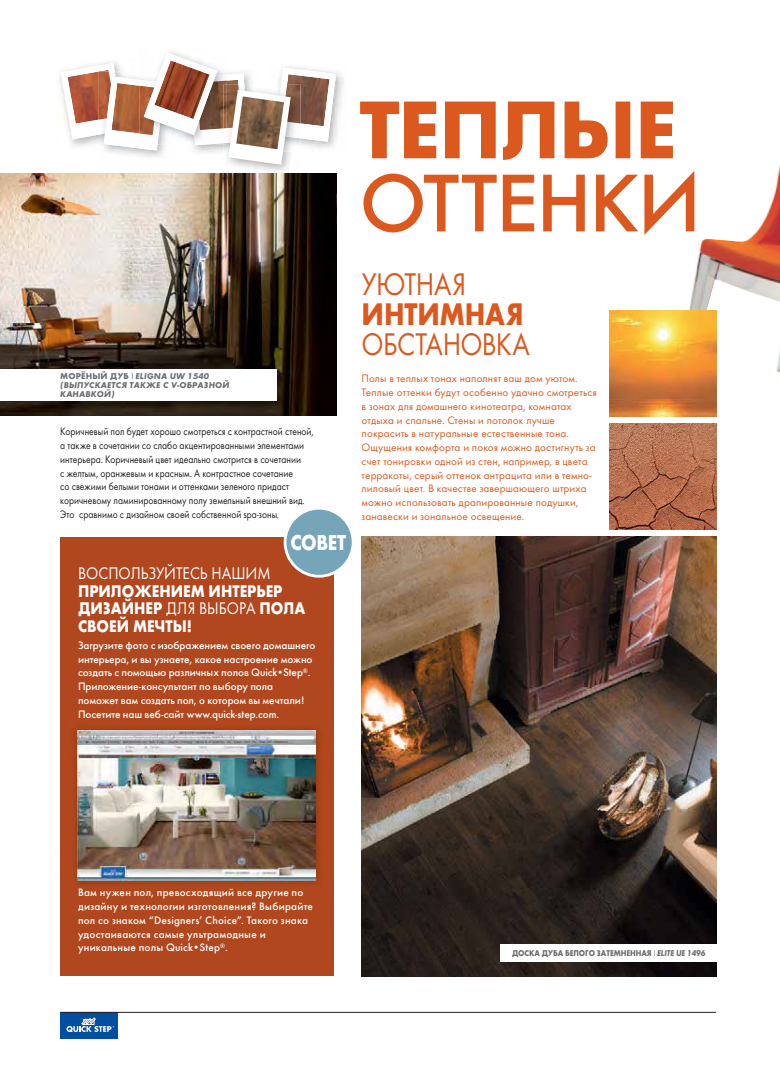
<style>
.page{position:relative;width:780px;height:1088px;background:#fff}
.page>*{position:absolute;margin:0;border:0;box-sizing:border-box;transform-origin:0 0}
.t1{font:500 85px "Futura";letter-spacing:-.02em;color:#db581f}
.t2{font:700 85px "Futura";letter-spacing:-.02em;color:#db581f}
.t3{font:32.5px "Futura Boo";letter-spacing:-.015em;color:#db581f;scale:.86 1}
.t4{font:700 32.5px "Futura";letter-spacing:-.005em;color:#db581f;scale:.86 1}
.t5{font:700 22.5px "Futura";letter-spacing:-.02em;color:#fff;scale:.85 1}
.t6{font:700 17.5px/17.5px "Futura";color:#fff;scale:.88 1}
.t7{font:17.5px "Futura Boo";color:#fff;scale:.88 1}
.t8{font:11.25px/13.8px "Futura Boo";letter-spacing:.01em;color:#db581f}
.t9{font:11.25px/13.8px "Futura Boo";color:#231f20;scale:.86 1}
.t10{font:500 11.25px/13.8px "Futura";color:#fff}
.t11{font:500 11.25px/13.8px "Futura";letter-spacing:.02em;color:#fff}
.t12{font:italic 700 8.75px/8.8px "Futura";letter-spacing:.02em;color:#6d6e71}
.t13{font:700 8.75px "Futura";letter-spacing:-.01em;color:#6d6e71;scale:.89 1}
.s1{font-style:normal}
.s2{font-family:"Futura Boo";font-weight:400;font-style:normal}
.s3{font-family:"Futura Boo";font-weight:400}
.s4{font-style:italic}
</style>
<div class="page">
<img style="left:672px;top:171px;width:107px;height:265px">
<div style="left:60px;top:1012px;width:58px;height:26px;background:#004fa3"></div>
<svg style="left:66px;top:1018px;width:48px;height:14px"></svg>
<hr style="left:60px;top:1012px;width:656px;height:1px;background:#231f20">
<img style="left:336px;top:73px;width:7px;height:63px">
<img style="left:223px;top:165px;width:77px;height:9px">
<svg style="left:61px;top:53px;width:275px;height:112px"></svg>
<img style="left:154px;top:60px;width:56px;height:59px">
<img style="left:361px;top:537px;width:355px;height:439px">
<img style="left:609px;top:423px;width:107px;height:107px">
<img style="left:609px;top:310px;width:107px;height:106px">
<div style="left:500px;top:944px;width:216px;height:18px;background:#fff"></div>
<img style="left:0;top:174px;width:337px;height:241px">
<div style="left:0;top:369px;width:276px;height:32px;background:#fff"></div>
<div style="left:60px;top:537px;width:273px;height:438px;background:#b0471e"></div>
<div style="left:285px;top:508px;width:68px;height:68px;background:#76a4b8;border-radius:50%"></div>
<div style="left:283px;top:507px;width:71px;height:71px;border:3px solid #fff;border-radius:50%"></div>
<img style="left:75px;top:728px;width:246px;height:156px">
<img style="left:78px;top:730px;width:237px;height:151px">
<h1 class="t2" style="left:359px;top:95px;width:318px">ТЕПЛЫЕ</h1>
<h1 class="t1" style="left:359px;top:168px;width:343px">ОТТЕНКИ</h1>
<p class="t12" style="left:60px;top:373px;width:171px"><span class="s1">МОРЁНЫЙ ДУБ</span> <span class="s2">I</span> ELIGNA UW 1540 (ВЫПУСКАЕТСЯ ТАКЖЕ С V-ОБРАЗНОЙ<br>КАНАВКОЙ)</p>
<p class="t9" style="left:60px;top:426px;width:296px">Коричневый пол будет хорошо смотреться с контрастной стеной, а также в сочетании со слабо акцентированными элементами интерьера. Коричневый цвет идеально смотрится в сочетании<br>с желтым, оранжевым и красным. А контрастное сочетание<br>со свежими белыми тонами и оттенками зеленого придаст коричневому ламинированному полу земельный внешний вид.<br>Это сравнимо с дизайном своей собственной spa-зоны.</p>
<h3 class="t5" style="left:290px;top:533px;width:67px">СОВЕТ</h3>
<h3 class="t7" style="left:78px;top:566px;width:220px">ВОСПОЛЬЗУЙТЕСЬ НАШИМ</h3>
<h3 class="t6" style="left:78px;top:583px;width:260px">ПРИЛОЖЕНИЕМ ИНТЕРЬЕР<br>ДИЗАЙНЕР <span class="s3">ДЛЯ ВЫБОРА</span> ПОЛА<br>СВОЕЙ МЕЧТЫ!</h3>
<p class="t10" style="left:78px;top:639px;width:239px">Загрузите фото с изображением своего домашнего интерьера, и вы узнаете, какое настроение можно создать с помощью различных полов Quick•Step<sup>®</sup>.<br>Приложение-консультант по выбору пола поможет вам создать пол, о котором вы мечтали!<br>Посетите наш веб-сайт www.quick-step.com.</p>
<h2 class="t3" style="left:361px;top:270px;width:123px">УЮТНАЯ</h2>
<h2 class="t4" style="left:361px;top:300px;width:190px">ИНТИМНАЯ</h2>
<h2 class="t3" style="left:361px;top:330px;width:197px">ОБСТАНОВКА</h2>
<p class="t8" style="left:361px;top:373px;width:236px">Полы в теплых тонах наполнят ваш дом уютом.<br>Теплые оттенки будут особенно удачно смотреться в зонах для домашнего кинотеатра, комнатах отдыха и спальне. Стены и потолок лучше покрасить в натуральные естественные тона.<br>Ощущения комфорта и покоя можно достигнуть за счет тонировки одной из стен, например, в цвета терракоты, серый оттенок антрацита или в темно&shy;лиловый цвет. В качестве завершающего штриха можно использовать драпированные подушки, занавески и зональное освещение.</p>
<p class="t11" style="left:78px;top:887px;width:236px">Вам нужен пол, превосходящий все другие по дизайну и технологии изготовления? Выбирайте пол со знаком “Designers’ Choice”. Такого знака удостаиваются самые ультрамодные и уникальные полы Quick•Step<sup>®</sup>.</p>
<p class="t13" style="left:512px;top:949px;width:219px">ДОСКА ДУБА БЕЛОГО ЗАТЕМНЕННАЯ <span class="s3">I</span> <span class="s4">ELITE UE 1496</span></p>
</div>
